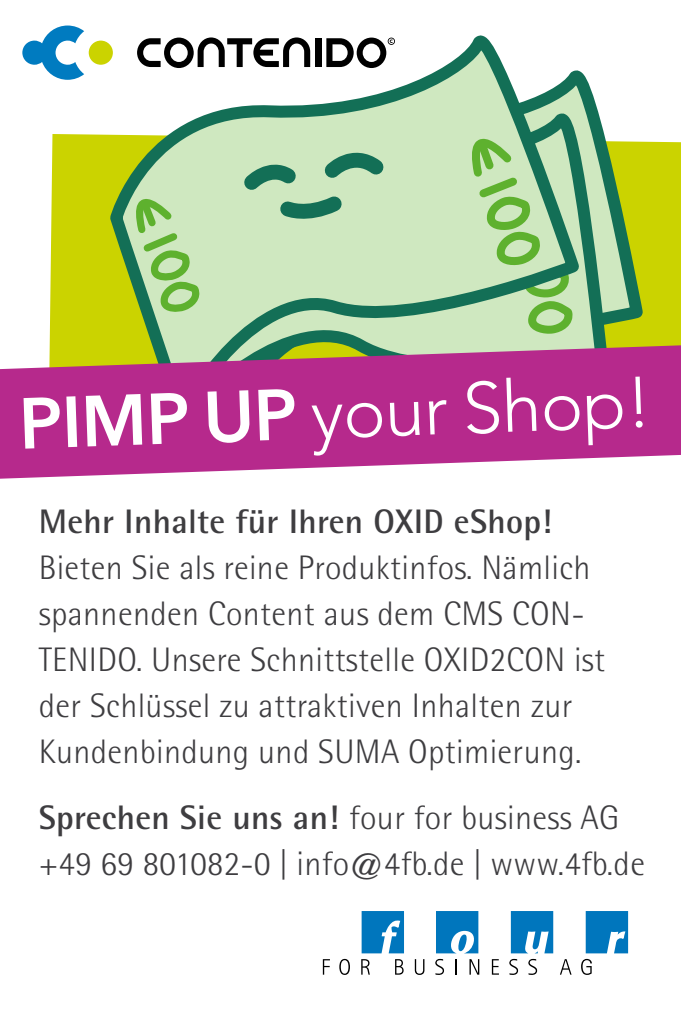
<style>
.page{position:relative;width:681px;height:1021px;background:#fff}
.page>*{position:absolute;margin:0;border:0;box-sizing:border-box;transform-origin:0 0}
.t1{font:300 71.2px "Avenir";color:#fff}
.t2{font:300 34px/46px "Rotis Semi Sans Std";letter-spacing:.01em;color:#3e3d40}
.t3{font:700 34px "Rotis Semi Sans Std";letter-spacing:.01em;color:#3e3d40}
.s1{font-family:"Avenir Next";font-weight:600}
.s2{font-weight:700}
</style>
<div class="page">
<div style="left:49px;top:134px;width:631px;height:211px;background:#cbd300"></div>
<svg style="left:584px;top:75px;width:64px;height:270px"></svg>
<svg style="left:584px;top:84px;width:29px;height:261px;background:#89b995"></svg>
<svg style="left:104px;top:35px;width:480px;height:310px"></svg>
<svg style="left:466px;top:115px;width:110px;height:220px;background:#9dca97"></svg>
<svg style="left:237px;top:150px;width:159px;height:74px;background:#a6cda9"></svg>
<svg style="left:0;top:345px;width:680px;height:133px;background:#bb4a92"></svg>
<svg style="left:137px;top:37px;width:173px;height:31px"></svg>
<div style="left:315px;top:38px;width:6px;height:29px;background:#000"></div>
<svg style="left:326px;top:38px;width:69px;height:30px"></svg>
<div style="left:89px;top:41px;width:24px;height:24px;background:#cbd300;border-radius:50%"></div>
<svg style="left:22px;top:26px;width:62px;height:54px"></svg>
<svg style="left:361px;top:911px;width:43px;height:42px;background:#278bc7"></svg>
<svg style="left:323px;top:959px;width:7px;height:15px"></svg>
<svg style="left:339px;top:958px;width:11px;height:16px"></svg>
<svg style="left:340px;top:960px;width:8px;height:13px"></svg>
<svg style="left:361px;top:959px;width:8px;height:15px"></svg>
<svg style="left:395px;top:959px;width:8px;height:15px"></svg>
<svg style="left:414px;top:959px;width:10px;height:15px"></svg>
<svg style="left:435px;top:911px;width:44px;height:63px"></svg>
<svg style="left:491px;top:959px;width:7px;height:15px"></svg>
<svg style="left:509px;top:911px;width:44px;height:63px"></svg>
<svg style="left:560px;top:959px;width:11px;height:15px"></svg>
<svg style="left:581px;top:911px;width:46px;height:63px"></svg>
<svg style="left:130px;top:178px;width:72px;height:139px;background:#a6d192"></svg>
<h1 class="t1" style="left:17px;top:382px;width:634px;rotate:-2deg"><span class="s1">PIMP UP</span> your Shop!</h1>
<p class="t3" style="left:39px;top:500px;width:514px">Mehr Inhalte für Ihren OXID eShop!</p>
<p class="t2" style="left:39px;top:544px;width:567px">Bieten Sie als reine Produktinfos. Nämlich spannenden Content aus dem CMS CON-TENIDO. Unsere Schnittstelle OXID2CON ist der Schlüssel zu attraktiven Inhalten zur Kundenbindung und SUMA Optimierung.</p>
<p class="t2" style="left:39px;top:794px;width:607px"><span class="s2">Sprechen Sie uns an!</span> four for business AG +49 69 801082-0 | info@4fb.de | www.4fb.de</p>
</div>
